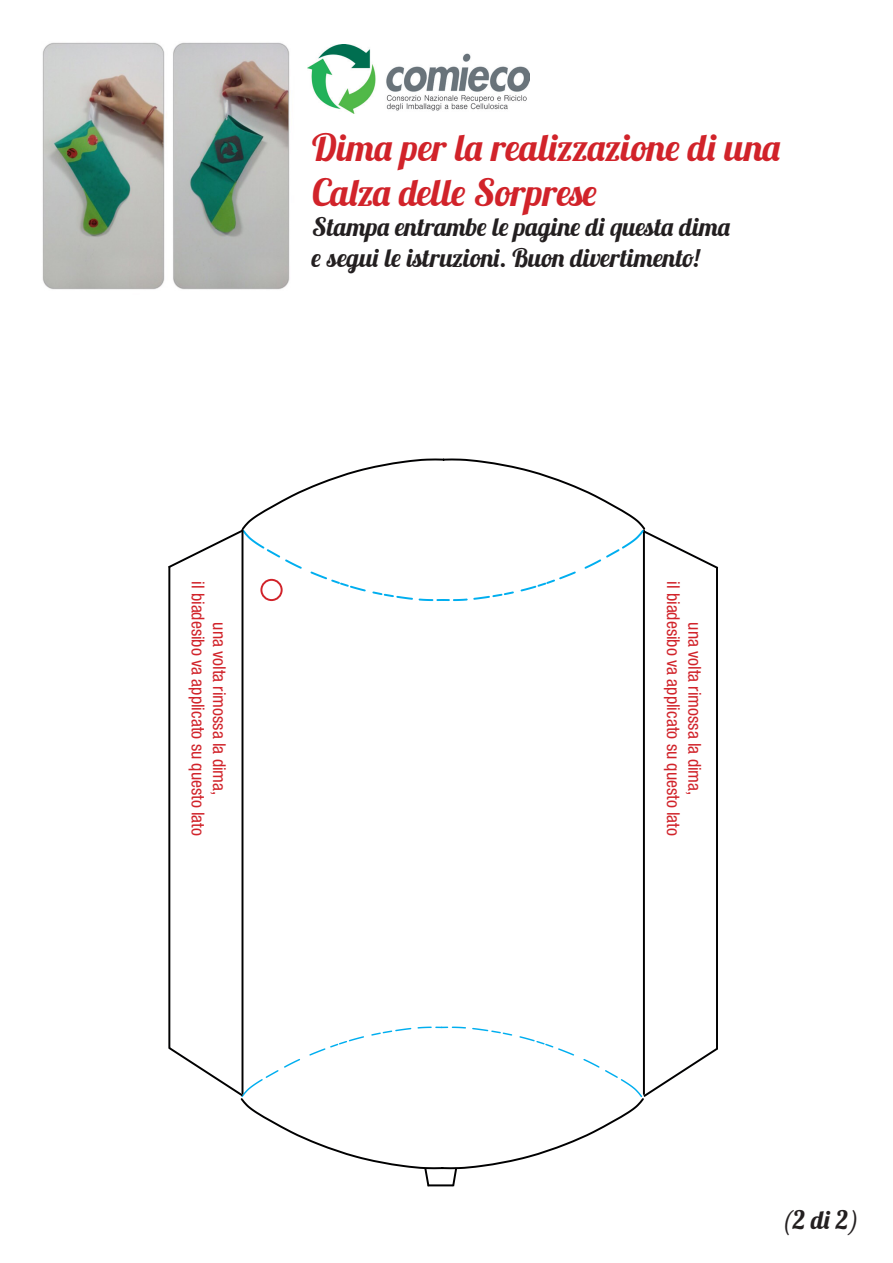
<style>
.page{position:relative;width:893px;height:1263px;background:#fff}
.page>*{position:absolute;margin:0;border:0;box-sizing:border-box;transform-origin:0 0}
.t1{font:37.5px/45px "Lobster 1.3";color:#d1232a}
.t2{font:25.5px/30.6px "Lobster 1.3";letter-spacing:.005em;color:#231f20}
.t3{font:condensed 17.85px/21.3px "Helvetica Neue LT Std";color:#d1232a;text-align:center}
</style>
<div class="page">
<svg style="left:423px;top:532px;width:295px;height:655px"></svg>
<hr style="left:428px;top:1184px;width:25px;height:2px;background:#000001">
<svg style="left:168px;top:458px;width:479px;height:640px"></svg>
<img style="left:308px;top:45px;width:222px;height:68px">
<img style="left:42px;top:42px;width:248px;height:248px">
<h1 class="t1" style="left:312px;top:124px;width:470px">Dima per la realizzazione di una<br>Calza delle Sorprese</h1>
<h2 class="t2" style="left:312px;top:212px;width:420px">Stampa entrambe le pagine di questa dima e segui le istruzioni. Buon divertimento!</h2>
<p class="t3" style="left:230px;top:581px;width:256px;rotate:90deg">una volta rimossa la dima,<br>il biadesibo va applicato su questo lato</p>
<p class="t3" style="left:706px;top:581px;width:256px;rotate:90deg">una volta rimossa la dima,<br>il biadesibo va applicato su questo lato</p>
<h2 class="t2" style="left:782px;top:1204px;width:79px">(2 di 2)</h2>
</div>
